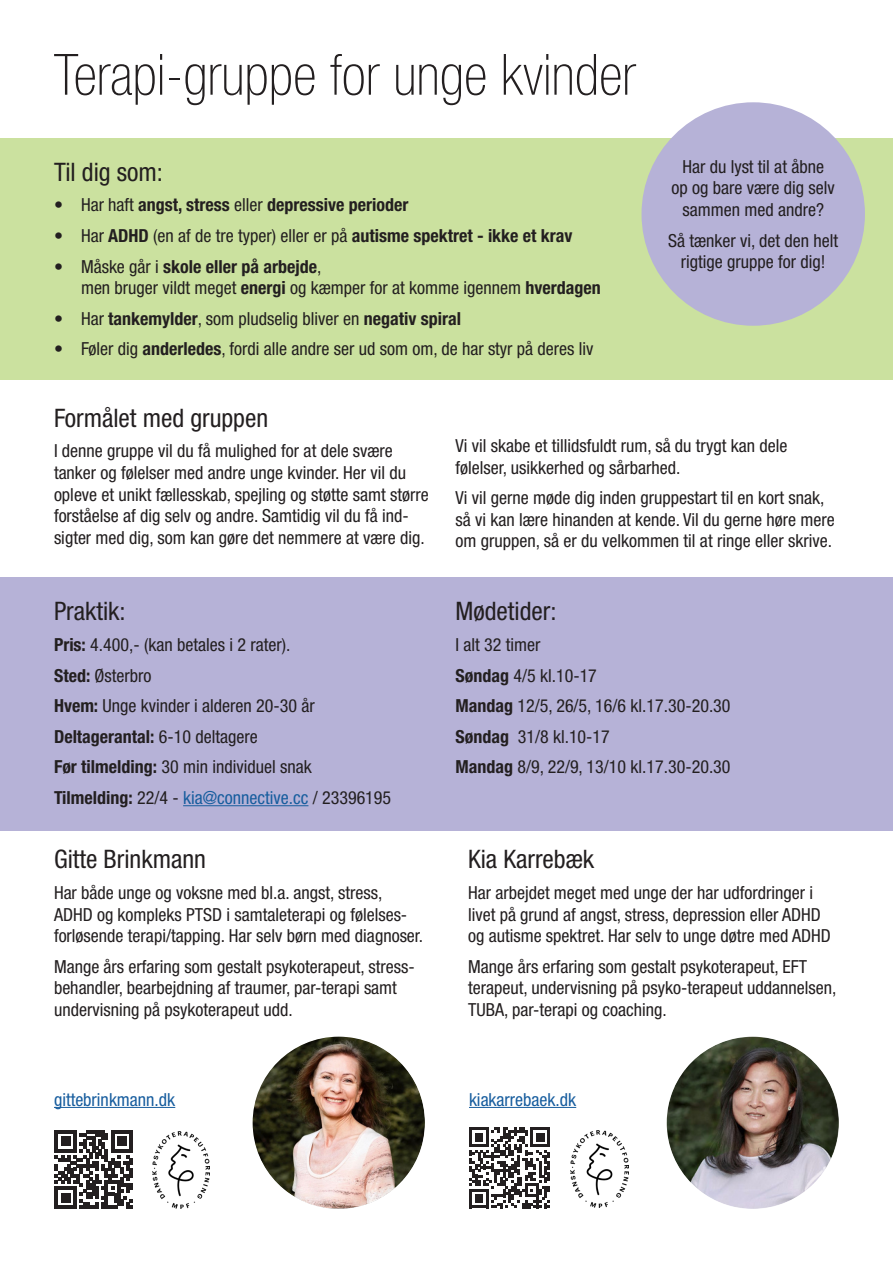
<style>
.page{position:relative;width:893px;height:1263px;background:#fff}
.page>*{position:absolute;margin:0;border:0;box-sizing:border-box;transform-origin:0 0}
.t1{font:100 condensed 57px "Helvetica Neue LT Std";color:#231f20}
.Paragraph_Style_1{font:condensed 25.5px "Helvetica Neue LT Std";color:#231f20}
.Paragraph_Style_1-2{font:condensed 18px/21.6px "Helvetica Neue LT Std";color:#231f20}
.Paragraph_Style_1-3{font:700 condensed 18px "Helvetica Neue LT Std";color:#231f20}
.Paragraph_Style_1-4{font:condensed 18px "Helvetica Neue LT Std";color:#175d9e}
.s1{font-weight:400}
.s2{font-weight:700}
.s3{font-weight:700;color:#231f20}
.s4{color:#231f20}
</style>
<div class="page">
<div style="left:0;top:139px;width:893px;height:241px;background:#cbe19f"></div>
<div style="left:0;top:577px;width:893px;height:254px;background:#b6b2d7"></div>
<hr style="left:183px;top:805px;width:125px;height:1px;background:#175d9e">
<img style="left:253px;top:1037px;width:172px;height:172px;border-radius:86px">
<img style="left:667px;top:1037px;width:172px;height:172px;border-radius:86px">
<svg style="left:469px;top:1127px;width:81px;height:81px"></svg>
<hr style="left:469px;top:1107px;width:107px;height:1px;background:#175d9e">
<svg style="left:55px;top:1130px;width:78px;height:78px"></svg>
<hr style="left:54px;top:1107px;width:121px;height:1px;background:#175d9e">
<div style="left:641px;top:102px;width:224px;height:224px;background:#b6b2d7;border-radius:50%"></div>
<img style="left:571px;top:1131px;width:57px;height:77px">
<img style="left:152px;top:1132px;width:58px;height:77px">
<p class="t1" style="left:54px;top:43px;width:583px">Terapi-gruppe for unge kvinder</p>
<p class="Paragraph_Style_1" style="left:54px;top:157px;width:111px">Til dig som:</p>
<p class="Paragraph_Style_1-3" style="left:54px;top:194px;width:356px"><span class="s1">• Har haft</span> angst, stress <span class="s1">eller</span> depressive perioder</p>
<p class="Paragraph_Style_1-3" style="left:54px;top:225px;width:520px"><span class="s1">• Har</span> ADHD <span class="s1">(en af de tre typer) eller er på</span> autisme spektret - ikke et krav</p>
<p class="Paragraph_Style_1-2" style="left:81px;top:255px;width:521px;text-indent:-27px">• Måske går i <span class="s2">skole eller på arbejde</span>,<br>men bruger vildt meget <span class="s2">energi</span> og kæmper for at komme igennem <span class="s2">hverdagen</span></p>
<p class="Paragraph_Style_1-2" style="left:54px;top:307px;width:409px">• Har <span class="s2">tankemylder</span>, som pludselig bliver en <span class="s2">negativ spiral</span></p>
<p class="Paragraph_Style_1-2" style="left:54px;top:338px;width:541px">• Føler dig <span class="s2">anderledes</span>, fordi alle andre ser ud som om, de har styr på deres liv</p>
<p class="Paragraph_Style_1-2" style="left:672px;top:155px;width:165px;text-align:center">Har du lyst til at åbne<br>op og bare være dig selv sammen med andre?</p>
<p class="Paragraph_Style_1-2" style="left:668px;top:229px;width:171px;text-align:center">Så tænker vi, det den helt rigtige gruppe for dig!</p>
<p class="Paragraph_Style_1" style="left:54px;top:403px;width:216px">Formålet med gruppen</p>
<p class="Paragraph_Style_1-2" style="left:54px;top:440px;width:376px">I denne gruppe vil du få mulighed for at dele svære tanker og følelser med andre unge kvinder. Her vil du opleve et unikt fællesskab, spejling og støtte samt større forståelse af dig selv og andre. Samtidig vil du få ind&shy;sigter med dig, som kan gøre det nemmere at være dig.</p>
<p class="Paragraph_Style_1-2" style="left:455px;top:435px;width:334px">Vi vil skabe et tillidsfuldt rum, så du trygt kan dele følelser, usikkerhed og sårbarhed.</p>
<p class="Paragraph_Style_1-2" style="left:455px;top:487px;width:381px">Vi vil gerne møde dig inden gruppestart til en kort snak, så vi kan lære hinanden at kende. Vil du gerne høre mere om gruppen, så er du velkommen til at ringe eller skrive.</p>
<p class="Paragraph_Style_1" style="left:54px;top:596px;width:73px">Praktik:</p>
<p class="Paragraph_Style_1-2" style="left:54px;top:634px;width:238px"><span class="s2">Pris:</span> 4.400,- (kan betales i 2 rater).</p>
<p class="Paragraph_Style_1-2" style="left:54px;top:664px;width:99px"><span class="s2">Sted:</span> Østerbro</p>
<p class="Paragraph_Style_1-2" style="left:54px;top:695px;width:262px"><span class="s2">Hvem:</span> Unge kvinder i alderen 20-30 år</p>
<p class="Paragraph_Style_1-3" style="left:54px;top:725px;width:205px">Deltagerantal: <span class="s1">6-10 deltagere</span></p>
<p class="Paragraph_Style_1-2" style="left:54px;top:756px;width:259px"><span class="s2">Før tilmelding:</span> 30 min individuel snak</p>
<p class="Paragraph_Style_1-4" style="left:54px;top:787px;width:339px"><span class="s3">Tilmelding:</span> <span class="s4">22/4 -</span> kia@connective.cc <span class="s4">/ 23396195</span></p>
<p class="Paragraph_Style_1" style="left:54px;top:845px;width:154px">Gitte Brinkmann</p>
<p class="Paragraph_Style_1-2" style="left:54px;top:882px;width:371px">Har både unge og voksne med bl.a. angst, stress,<br>ADHD og kompleks PTSD i samtaleterapi og følelses&shy;forløsende terapi/tapping. Har selv børn med diagnoser.</p>
<p class="Paragraph_Style_1-2" style="left:54px;top:955px;width:362px">Mange års erfaring som gestalt psykoterapeut, stress&shy;behandler, bearbejdning af traumer, par-terapi samt undervisning på psykoterapeut udd.</p>
<p class="Paragraph_Style_1" style="left:455px;top:596px;width:103px">Mødetider:</p>
<p class="Paragraph_Style_1-2" style="left:455px;top:634px;width:86px">I alt 32 timer</p>
<p class="Paragraph_Style_1-2" style="left:455px;top:664px;width:143px"><span class="s2">Søndag</span> 4/5 kl.10-17</p>
<p class="Paragraph_Style_1-2" style="left:455px;top:695px;width:277px"><span class="s2">Mandag</span> 12/5, 26/5, 16/6 kl.17.30-20.30</p>
<p class="Paragraph_Style_1-2" style="left:455px;top:725px;width:156px"><span class="s2">Søndag</span> 31/8 kl.10-17</p>
<p class="Paragraph_Style_1-2" style="left:455px;top:756px;width:277px"><span class="s2">Mandag</span> 8/9, 22/9, 13/10 kl.17.30-20.30</p>
<p class="Paragraph_Style_1" style="left:468px;top:845px;width:128px">Kia Karrebæk</p>
<p class="Paragraph_Style_1-2" style="left:468px;top:882px;width:364px">Har arbejdet meget med unge der har udfordringer i livet på grund af angst, stress, depression eller ADHD og autisme spektret. Har selv to unge døtre med ADHD</p>
<p class="Paragraph_Style_1-2" style="left:468px;top:955px;width:370px">Mange års erfaring som gestalt psykoterapeut, EFT terapeut, undervisning på psyko-terapeut uddannelsen,<br>TUBA, par-terapi og coaching.</p>
<p class="Paragraph_Style_1-4" style="left:54px;top:1089px;width:123px">gittebrinkmann.dk</p>
<p class="Paragraph_Style_1-4" style="left:469px;top:1089px;width:109px">kiakarrebaek.dk</p>
</div>
